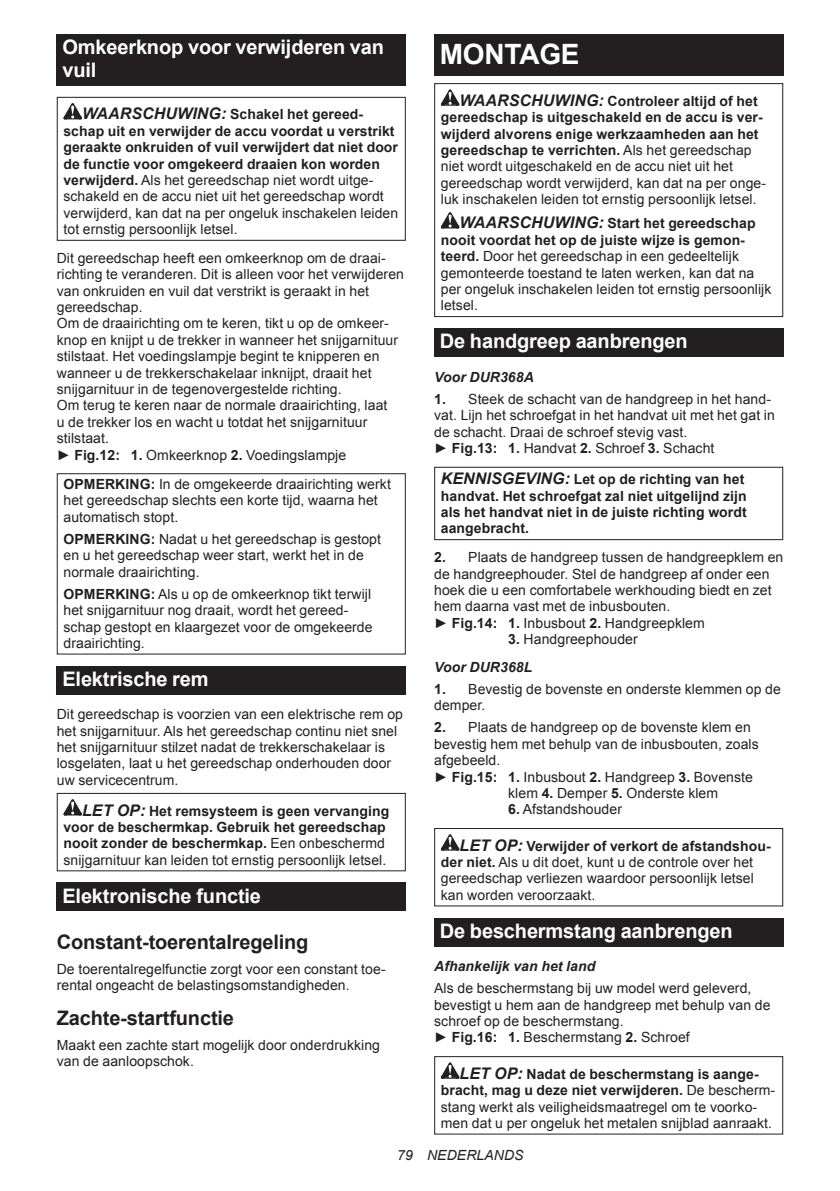
<style>
.page{position:relative;width:840px;height:1191px;background:#fff}
.page>*{position:absolute;margin:0;border:0;box-sizing:border-box;transform-origin:0 0}
.t1{font:700 28px "Arial";letter-spacing:-.01em;color:#fff}
.t2{font:700 20px/23.4px "Arial";letter-spacing:-.01em;color:#fff}
.t3{font:700 20px "Arial";letter-spacing:-.01em;color:#231f20}
.t4{font:14px/16.4px "Arial";letter-spacing:.005em;color:#231f20}
.t5{font:700 14px/16.4px "Arial";letter-spacing:.005em;color:#231f20}
.t6{font:italic 700 14px "Arial";letter-spacing:.005em;color:#231f20}
.t7{font:italic 14px "Arial";letter-spacing:.005em;color:#231f20}
.s1{font-style:italic;font-size:16px}
.s2{font-weight:400}
.s3{font-weight:700}
.s4{font-weight:700;font-style:italic;font-size:16px}
.s5{font-weight:700;font-style:italic}
</style>
<div class="page">
<div style="left:57px;top:34px;width:348px;height:52px;background:#231f20"></div>
<svg style="left:63px;top:103px;width:19px;height:16px"></svg>
<div style="left:57px;top:97px;width:348px;height:144px;border:1px solid #231f20"></div>
<div style="left:57px;top:473px;width:348px;height:181px;border:1px solid #231f20"></div>
<div style="left:57px;top:666px;width:348px;height:28px;background:#231f20"></div>
<svg style="left:63px;top:799px;width:19px;height:16px"></svg>
<div style="left:57px;top:793px;width:348px;height:78px;border:1px solid #231f20"></div>
<div style="left:57px;top:882px;width:348px;height:29px;background:#231f20"></div>
<div style="left:434px;top:34px;width:348px;height:41px;background:#231f20"></div>
<svg style="left:440px;top:89px;width:19px;height:17px"></svg>
<svg style="left:440px;top:212px;width:19px;height:16px"></svg>
<div style="left:434px;top:83px;width:348px;height:234px;border:1px solid #231f20"></div>
<div style="left:434px;top:328px;width:348px;height:29px;background:#231f20"></div>
<div style="left:434px;top:467px;width:348px;height:73px;border:1px solid #231f20"></div>
<svg style="left:440px;top:834px;width:19px;height:16px"></svg>
<div style="left:434px;top:828px;width:348px;height:78px;border:1px solid #231f20"></div>
<div style="left:434px;top:917px;width:348px;height:29px;background:#231f20"></div>
<svg style="left:440px;top:1062px;width:19px;height:16px"></svg>
<div style="left:434px;top:1056px;width:348px;height:78px;border:1px solid #231f20"></div>
<h2 class="t2" style="left:62px;top:36px;width:323px">Omkeerknop voor verwijderen van vuil</h2>
<p class="t5" style="left:63px;top:107px;width:336px;text-indent:19px"><span class="s1">WAARSCHUWING:</span> Schakel het gereed&shy;schap uit en verwijder de accu voordat u verstrikt geraakte onkruiden of vuil verwijdert dat niet door de functie voor omgekeerd draaien kon worden verwijderd. <span class="s2">Als het gereedschap niet wordt uitge&shy;schakeld en de accu niet uit het gereedschap wordt verwijderd, kan dat na per ongeluk inschakelen leiden tot ernstig persoonlijk letsel.</span></p>
<p class="t4" style="left:57px;top:250px;width:348px">Dit gereedschap heeft een omkeerknop om de draai&shy;richting te veranderen. Dit is alleen voor het verwijderen van onkruiden en vuil dat verstrikt is geraakt in het gereedschap.<br>Om de draairichting om te keren, tikt u op de omkeer&shy;knop en knijpt u de trekker in wanneer het snijgarnituur stilstaat. Het voedingslampje begint te knipperen en wanneer u de trekkerschakelaar inknijpt, draait het snijgarnituur in de tegenovergestelde richting.<br>Om terug te keren naar de normale draairichting, laat<br>u de trekker los en wacht u totdat het snijgarnituur stilstaat.<br>► <span class="s3">Fig.12: 1.</span> Omkeerknop <span class="s3">2.</span> Voedingslampje</p>
<p class="t4" style="left:63px;top:476px;width:329px"><span class="s3">OPMERKING:</span> In de omgekeerde draairichting werkt het gereedschap slechts een korte tijd, waarna het automatisch stopt.</p>
<p class="t4" style="left:63px;top:531px;width:319px"><span class="s3">OPMERKING:</span> Nadat u het gereedschap is gestopt en u het gereedschap weer start, werkt het in de normale draairichting.</p>
<p class="t4" style="left:63px;top:586px;width:310px"><span class="s3">OPMERKING:</span> Als u op de omkeerknop tikt terwijl het snijgarnituur nog draait, wordt het gereed&shy;schap gestopt en klaargezet voor de omgekeerde draairichting.</p>
<h2 class="t2" style="left:62px;top:668px;width:148px">Elektrische rem</h2>
<p class="t4" style="left:57px;top:706px;width:347px">Dit gereedschap is voorzien van een elektrische rem op het snijgarnituur. Als het gereedschap continu niet snel het snijgarnituur stilzet nadat de trekkerschakelaar is losgelaten, laat u het gereedschap onderhouden door uw servicecentrum.</p>
<p class="t5" style="left:63px;top:803px;width:327px;text-indent:19px"><span class="s1">LET OP:</span> Het remsysteem is geen vervanging voor de beschermkap. Gebruik het gereedschap nooit zonder de beschermkap. <span class="s2">Een onbeschermd snijgarnituur kan leiden tot ernstig persoonlijk letsel.</span></p>
<h2 class="t2" style="left:62px;top:884px;width:200px">Elektronische functie</h2>
<h2 class="t3" style="left:57px;top:928px;width:253px">Constant-toerentalregeling</h2>
<p class="t4" style="left:57px;top:960px;width:330px">De toerentalregelfunctie zorgt voor een constant toe&shy;rental ongeacht de belastingsomstandigheden.</p>
<h2 class="t3" style="left:57px;top:1004px;width:179px">Zachte-startfunctie</h2>
<p class="t4" style="left:57px;top:1036px;width:324px">Maakt een zachte start mogelijk door onderdrukking van de aanloopschok.</p>
<h1 class="t1" style="left:439px;top:35px;width:141px">MONTAGE</h1>
<p class="t4" style="left:440px;top:93px;width:326px;text-indent:19px"><span class="s4">WAARSCHUWING:</span> <span class="s3">Controleer altijd of het gereedschap is uitgeschakeld en de accu is ver&shy;wijderd alvorens enige werkzaamheden aan het gereedschap te verrichten.</span> Als het gereedschap niet wordt uitgeschakeld en de accu niet uit het gereedschap wordt verwijderd, kan dat na per onge&shy;luk inschakelen leiden tot ernstig persoonlijk letsel.</p>
<p class="t4" style="left:440px;top:215px;width:332px;text-indent:19px"><span class="s4">WAARSCHUWING:</span> <span class="s3">Start het gereedschap nooit voordat het op de juiste wijze is gemon&shy;teerd.</span> Door het gereedschap in een gedeeltelijk gemonteerde toestand te laten werken, kan dat na per ongeluk inschakelen leiden tot ernstig persoonlijk letsel.</p>
<h2 class="t2" style="left:439px;top:330px;width:249px">De handgreep aanbrengen</h2>
<p class="t6" style="left:434px;top:367px;width:101px">Voor DUR368A</p>
<p class="t4" style="left:434px;top:391px;width:342px"><span class="s3">1.</span> Steek de schacht van de handgreep in het hand&shy;vat. Lijn het schroefgat in het handvat uit met het gat in de schacht. Draai de schroef stevig vast.<br>► <span class="s3">Fig.13: 1.</span> Handvat <span class="s3">2.</span> Schroef <span class="s3">3.</span> Schacht</p>
<p class="t5" style="left:440px;top:471px;width:307px"><span class="s1">KENNISGEVING:</span> Let op de richting van het handvat. Het schroefgat zal niet uitgelijnd zijn als het handvat niet in de juiste richting wordt aangebracht.</p>
<p class="t4" style="left:434px;top:549px;width:350px"><span class="s3">2.</span> Plaats de handgreep tussen de handgreepklem en de handgreephouder. Stel de handgreep af onder een hoek die u een comfortabele werkhouding biedt en zet hem daarna vast met de inbusbouten.<br>► <span class="s3">Fig.14: 1.</span> Inbusbout <span class="s3">2.</span> Handgreepklem</p>
<p class="t4" style="left:434px;top:625px;width:205px;line-height:27.8px;text-indent:74px"><span class="s3">3.</span> Handgreephouder<br><span class="s5">Voor DUR368L</span></p>
<p class="t4" style="left:434px;top:681px;width:348px"><span class="s3">1.</span> Bevestig de bovenste en onderste klemmen op de demper.</p>
<p class="t4" style="left:434px;top:719px;width:318px"><span class="s3">2.</span> Plaats de handgreep op de bovenste klem en</p>
<p class="t4" style="left:434px;top:736px;width:326px">bevestig hem met behulp van de inbusbouten, zoals</p>
<p class="t4" style="left:434px;top:752px;width:68px">afgebeeld.</p>
<p class="t4" style="left:434px;top:768px;width:320px">► <span class="s3">Fig.15: 1.</span> Inbusbout <span class="s3">2.</span> Handgreep <span class="s3">3.</span> Bovenste</p>
<p class="t4" style="left:508px;top:785px;width:211px">klem <span class="s3">4.</span> Demper <span class="s3">5.</span> Onderste klem</p>
<p class="t4" style="left:508px;top:801px;width:115px"><span class="s3">6.</span> Afstandshouder</p>
<p class="t4" style="left:440px;top:837px;width:331px;text-indent:19px"><span class="s4">LET OP:</span> <span class="s3">Verwijder of verkort de afstandshou&shy;der niet.</span> Als u dit doet, kunt u de controle over het gereedschap verliezen waardoor persoonlijk letsel kan worden veroorzaakt.</p>
<h2 class="t2" style="left:439px;top:919px;width:294px">De beschermstang aanbrengen</h2>
<p class="t6" style="left:434px;top:957px;width:162px">Afhankelijk van het land</p>
<p class="t4" style="left:434px;top:980px;width:337px">Als de beschermstang bij uw model werd geleverd, bevestigt u hem aan de handgreep met behulp van de schroef op de beschermstang.<br>► <span class="s3">Fig.16: 1.</span> Beschermstang <span class="s3">2.</span> Schroef</p>
<p class="t4" style="left:440px;top:1065px;width:336px;text-indent:19px"><span class="s4">LET OP:</span> <span class="s3">Nadat de beschermstang is aange&shy;bracht, mag u deze niet verwijderen.</span> De bescherm&shy;stang werkt als veiligheidsmaatregel om te voorko&shy;men dat u per ongeluk het metalen snijblad aanraakt.</p>
<p class="t7" style="left:397px;top:1146px;width:128px">79 NEDERLANDS</p>
</div>
